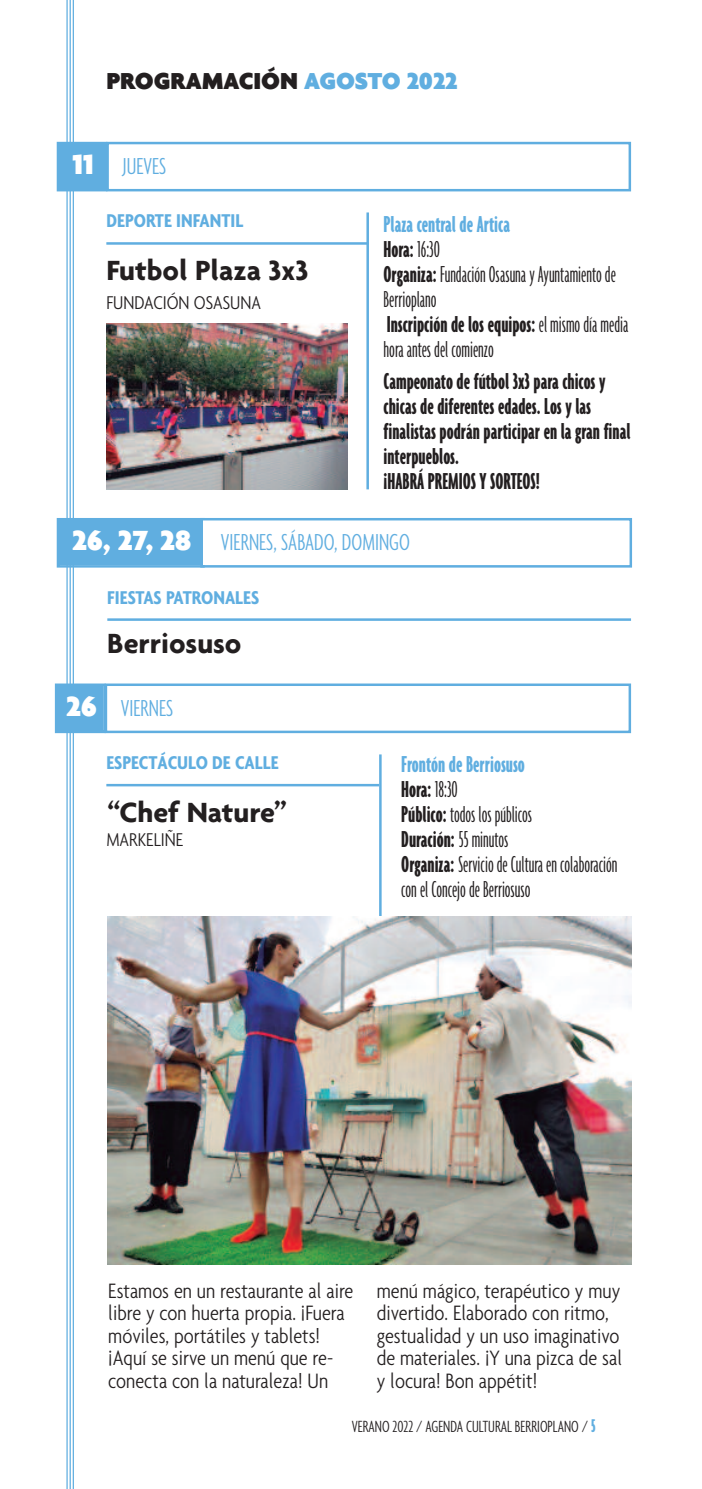
<style>
.page{position:relative;width:702px;height:1489px;background:#fff}
.page>*{position:absolute;margin:0;border:0;box-sizing:border-box;transform-origin:0 0}
.t1{font:700 30px "Agenda";color:#231f20}
.t2{font:300 ultra-condensed 25px/25px "Agenda";color:#231f20}
.t3{font:700 ultra-condensed 25px/25px "Agenda";color:#231f20}
.t4{font:300 extra-condensed 25px "Agenda";color:#60aee0}
.t5{font:900 25px "Agenda";color:#231f20}
.t6{font:300 condensed 22.5px/22.5px "Agenda";color:#231f20}
.t7{font:700 condensed 20px "Agenda";color:#60aee0}
.t8{font:300 condensed 20px "Agenda";color:#231f20}
.t9{font:300 extra-condensed 17.5px "Agenda";color:#231f20}
.s1{color:#60aee0}
.s2{font-weight:900;font-stretch:normal;font-size:30px;color:#fff}
.s3{font-weight:700;color:#60aee0}
.s4{font-weight:700}
.s5{font-weight:700;font-stretch:ultra-condensed;font-size:20px;color:#60aee0}
</style>
<div class="page">
<hr style="left:66px;top:0;width:2px;height:1488px;background:#60aee0">
<hr style="left:70px;top:0;width:1px;height:1488px;background:#60aee0">
<hr style="left:73px;top:0;width:1px;height:1488px;background:#60aee0">
<hr style="left:106px;top:242px;width:262px;height:3px;background:#60aee0">
<hr style="left:366px;top:212px;width:3px;height:277px;background:#60aee0">
<img style="left:106px;top:324px;width:241px;height:165px">
<div style="left:59px;top:144px;width:46px;height:45px;background:#60aee0"></div>
<div style="left:57px;top:142px;width:50px;height:49px;border:2px solid #60aee0"></div>
<div style="left:106px;top:142px;width:525px;height:49px;border:2px solid #60aee0"></div>
<div style="left:59px;top:520px;width:143px;height:45px;background:#60aee0"></div>
<div style="left:57px;top:518px;width:148px;height:49px;border:2px solid #60aee0"></div>
<div style="left:203px;top:520px;width:426px;height:45px;background:#fff"></div>
<div style="left:200px;top:518px;width:432px;height:49px;border:2px solid #60aee0"></div>
<hr style="left:107px;top:618px;width:524px;height:3px;background:#60aee0">
<hr style="left:106px;top:783px;width:273px;height:3px;background:#60aee0">
<hr style="left:379px;top:754px;width:2px;height:376px;background:#60aee0">
<div style="left:57px;top:686px;width:46px;height:44px;background:#60aee0"></div>
<div style="left:55px;top:683px;width:51px;height:50px;border:2px solid #60aee0"></div>
<div style="left:105px;top:683px;width:526px;height:50px;border:2px solid #60aee0"></div>
<img style="left:107px;top:916px;width:524px;height:348px">
<p class="t5" style="left:106px;top:65px;width:352px">PROGRAMACIÓN <span class="s1">AGOSTO 2022</span></p>
<p class="t4" style="left:73px;top:151px;width:95px"><span class="s2">11</span> JUEVES</p>
<p class="t7" style="left:106px;top:208px;width:138px">DEPORTE INFANTIL</p>
<p class="t1" style="left:106px;top:252px;width:203px">Futbol Plaza 3x3</p>
<p class="t8" style="left:106px;top:291px;width:156px">FUNDACIÓN OSASUNA</p>
<p class="t2" style="left:383px;top:211px;width:246px"><span class="s3">Plaza centralde Artica<br></span><span class="s4">Hora:</span> 16:30<br><span class="s4">Organiza:</span> FundaciónOsasuna y Ayuntamiento de<br>Berrioplano<br><span class="s4">Inscripciónde los equipos:</span> elmismo díamedia hora antes del comienzo</p>
<p class="t3" style="left:383px;top:368px;width:248px">Campeonatode fútbol 3x3para chicos y chicasdediferentes edades. Los y las finalistaspodránparticipar en la granfinal interpueblos.<br>¡HABRÁ PREMIOS Y SORTEOS!</p>
<p class="t4" style="left:72px;top:527px;width:339px"><span class="s2">26, 27, 28</span> VIERNES, SÁBADO, DOMINGO</p>
<p class="t7" style="left:107px;top:586px;width:153px">FIESTAS PATRONALES</p>
<p class="t1" style="left:107px;top:625px;width:136px">Berriosuso</p>
<p class="t4" style="left:66px;top:692px;width:109px"><span class="s2">26</span> VIERNES</p>
<p class="t7" style="left:106px;top:750px;width:174px">ESPECTÁCULO DE CALLE</p>
<p class="t1" style="left:107px;top:793px;width:181px">“Chef Nature”</p>
<p class="t8" style="left:106px;top:827px;width:78px">MARKELIÑE</p>
<p class="t2" style="left:401px;top:751px;width:218px"><span class="s3">FrontóndeBerriosuso<br></span><span class="s4">Hora:</span> 18:30<br><span class="s4">Público:</span> todos los públicos<br><span class="s4">Duración:</span> 55minutos<br><span class="s4">Organiza:</span> Servicio de Cultura en colaboración con el Concejo de Berriosuso</p>
<p class="t6" style="left:108px;top:1278px;width:246px">Estamos en un restaurante al aire libre y con huerta propia. ¡Fuera móviles, portátiles y tablets! ¡Aquí se sirve un menú que re&shy;conecta con la naturaleza! Un</p>
<p class="t6" style="left:377px;top:1278px;width:247px">menú mágico, terapéutico y muy divertido. Elaborado con ritmo, gestualidad y un uso imaginativo de materiales. ¡Y una pizca de sal y locura! Bon appétit!</p>
<p class="t9" style="left:351px;top:1415px;width:245px">VERANO 2022 / AGENDA CULTURAL BERRIOPLANO / <span class="s5">5</span></p>
</div>
